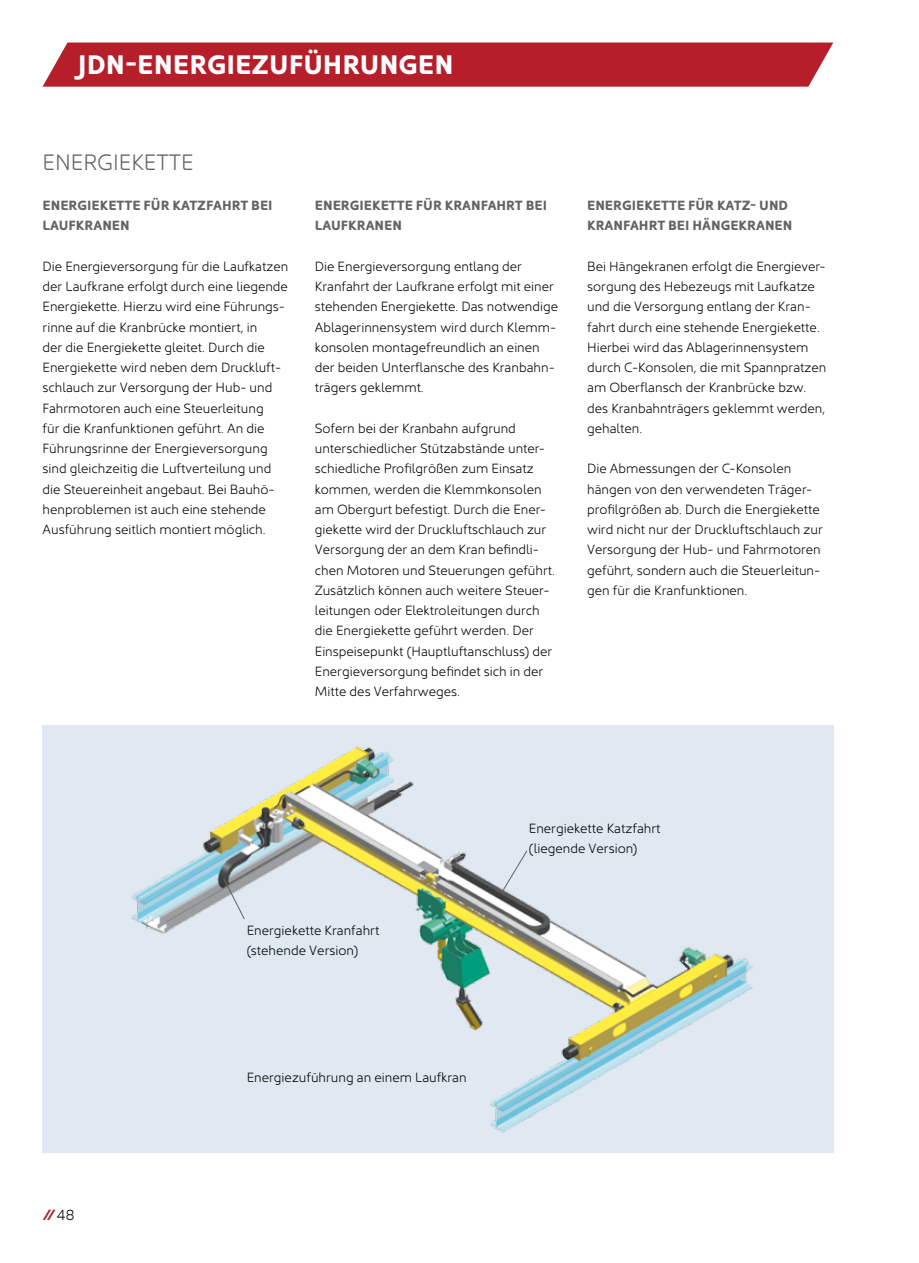
<style>
.page{position:relative;width:919px;height:1263px;background:#fff}
.page>*{position:absolute;margin:0;border:0;box-sizing:border-box;transform-origin:0 0}
.t1{font:700 27px "Kyrial Sans Pro";color:#fff}
.t2{font:300 22.5px "Kyrial Sans Pro";color:#646363}
.t3{font:italic 900 15px "Kyrial Sans Pro";color:#b61f29}
.t4{font:300 13.5px/20.2px "Kyrial Sans Pro";color:#000}
.t5{font:700 13.5px/20.2px "Kyrial Sans Pro";color:#646363}
.s1{font-weight:300;font-style:normal;color:#000}
</style>
<div class="page">
<div style="left:43px;top:725px;width:790px;height:427px;background:#e0e8f1"></div>
<img style="left:131px;top:746px;width:622px;height:387px">
<svg style="left:501px;top:850px;width:27px;height:42px"></svg>
<svg style="left:223px;top:877px;width:22px;height:43px"></svg>
<div style="left:43px;top:43px;width:790px;height:44px;background:#b61f29"></div>
<h1 class="t1" style="left:77px;top:45px;width:377px">JDN-ENERGIEZUFÜHRUNGEN</h1>
<h2 class="t2" style="left:43px;top:145px;width:153px">ENERGIEKETTE</h2>
<p class="t5" style="left:43px;top:194px;width:231px">ENERGIEKETTE FÜR KATZFAHRT BEI<br>LAUFKRANEN</p>
<p class="t4" style="left:43px;top:255px;width:247px">Die Energieversorgung für die Laufkatzen der Laufkrane erfolgt durch eine liegende Energiekette. Hierzu wird eine Führungs&shy;rinne auf die Kranbrücke montiert, in<br>der die Energiekette gleitet. Durch die Energiekette wird neben dem Druckluft&shy;schlauch zur Versorgung der Hub- und Fahrmotoren auch eine Steuerleitung<br>für die Kranfunktionen geführt. An die Führungsrinne der Energieversorgung sind gleichzeitig die Luftverteilung und die Steuereinheit angebaut. Bei Bauhö&shy;henproblemen ist auch eine stehende Ausführung seitlich montiert möglich.</p>
<p class="t5" style="left:315px;top:194px;width:234px">ENERGIEKETTE FÜR KRANFAHRT BEI<br>LAUFKRANEN</p>
<p class="t4" style="left:315px;top:255px;width:245px">Die Energieversorgung entlang der Kranfahrt der Laufkrane erfolgt mit einer stehenden Energiekette. Das notwendige Ablagerinnensystem wird durch Klemm&shy;konsolen montagefreundlich an einen der beiden Unterflansche des Kranbahn&shy;trägers geklemmt.</p>
<p class="t4" style="left:315px;top:417px;width:241px">Sofern bei der Kranbahn aufgrund unterschiedlicher Stützabstände unter&shy;schiedliche Profilgrößen zum Einsatz kommen, werden die Klemmkonsolen am Obergurt befestigt. Durch die Ener&shy;giekette wird der Druckluftschlauch zur Versorgung der an dem Kran befindli&shy;chen Motoren und Steuerungen geführt.<br>Zusätzlich können auch weitere Steuer&shy;leitungen oder Elektroleitungen durch die Energiekette geführt werden. Der Einspeisepunkt (Hauptluftanschluss) der Energieversorgung befindet sich in der Mitte des Verfahrweges.</p>
<p class="t5" style="left:587px;top:194px;width:207px">ENERGIEKETTE FÜR KATZ- UND<br>KRANFAHRT BEI HÄNGEKRANEN</p>
<p class="t4" style="left:587px;top:255px;width:241px">Bei Hängekranen erfolgt die Energiever&shy;sorgung des Hebezeugs mit Laufkatze und die Versorgung entlang der Kran&shy;fahrt durch eine stehende Energiekette.<br>Hierbei wird das Ablagerinnensystem durch C-Konsolen, die mit Spannpratzen am Oberflansch der Kranbrücke bzw. des Kranbahnträgers geklemmt werden, gehalten.</p>
<p class="t4" style="left:587px;top:457px;width:237px">Die Abmessungen der C-Konsolen hängen von den verwendeten Träger&shy;profilgrößen ab. Durch die Energiekette wird nicht nur der Druckluftschlauch zur Versorgung der Hub- und Fahrmotoren geführt, sondern auch die Steuerleitun&shy;gen für die Kranfunktionen.</p>
<p class="t4" style="left:529px;top:817px;width:133px">Energiekette Katzfahrt (liegende Version)</p>
<p class="t4" style="left:247px;top:919px;width:134px">Energiekette Kranfahrt (stehende Version)</p>
<p class="t3" style="left:43px;top:1203px;width:33px">//<span class="s1">48</span></p>
<p class="t4" style="left:247px;top:1066px;width:221px">Energiezuführung an einem Laufkran</p>
</div>
